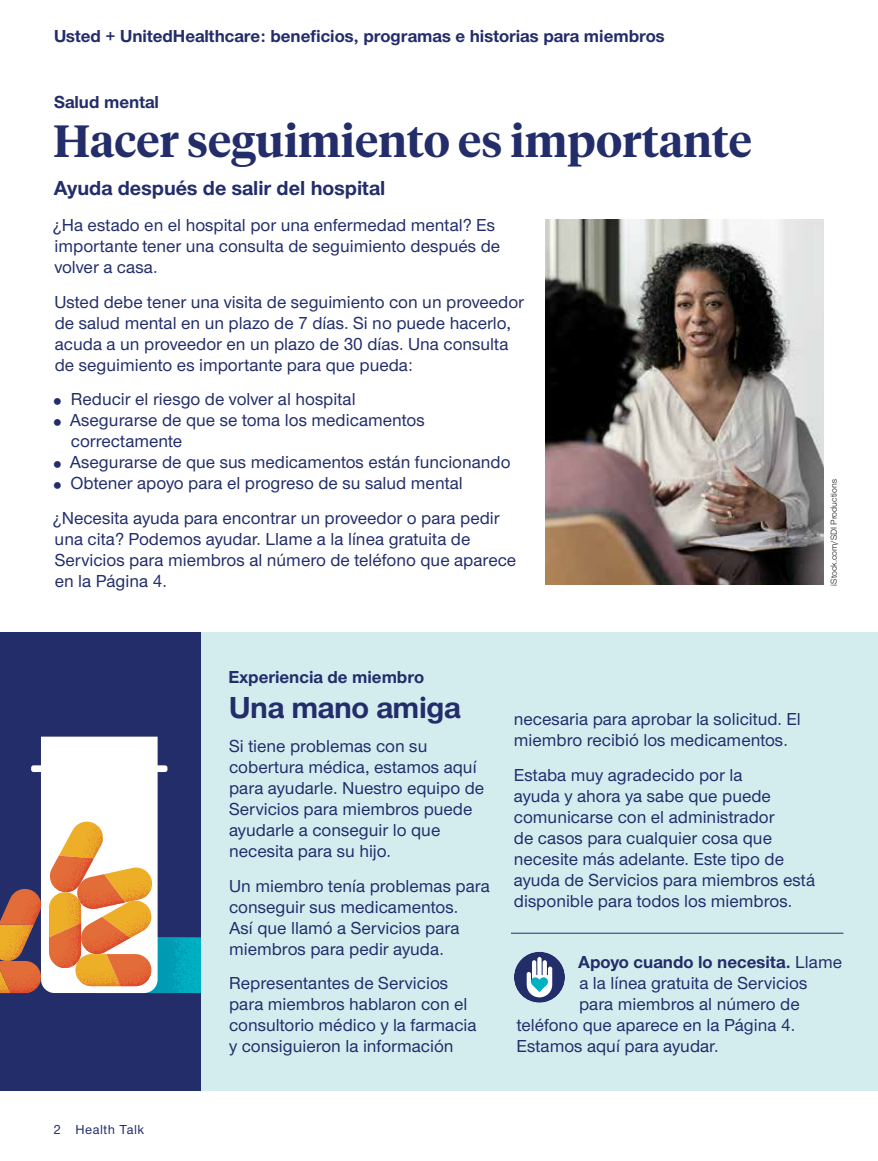
<style>
.page{position:relative;width:878px;height:1161px;background:#fff}
.page>*{position:absolute;margin:0;border:0;box-sizing:border-box;transform-origin:0 0}
.Hed_serif_secondary{font:600 45px "UHC Serif Headline";color:#222d6a}
.Hed_sans_primary_AMC{font:700 31.5px "UHC Sans";letter-spacing:-.01em;color:#222d6a}
.Deck_AMC{font:700 21px "UHC Sans";color:#222d6a}
.Sans_no_indent_AMC{font:500 18px/21px "UHC Sans";color:#222d6a}
.CTA_new_AMC{font:700 18px "UHC Sans";color:#222d6a}
.CTA_new_AMC-2{font:500 18px "UHC Sans";color:#222d6a}
.Folio_V_AMC{font:500 13.5px "UHC Sans";letter-spacing:.04em;color:#222d6a}
.Legal_language_AMC{font:9px "UHC Sans";color:#121212}
.s1{font-weight:500}
</style>
<div class="page">
<img style="left:545px;top:219px;width:279px;height:365px">
<div style="left:57px;top:632px;width:821px;height:459px;background:#d3edef"></div>
<hr style="left:511px;top:933px;width:332px;height:1px;background:#222d6a">
<div style="left:514px;top:952px;width:51px;height:51px;background:#222d6a;border-radius:50%"></div>
<svg style="left:526px;top:957px;width:26px;height:40px"></svg>
<div style="left:0;top:632px;width:200px;height:459px;background:#222d6a"></div>
<svg style="left:0;top:737px;width:200px;height:256px"></svg>
<p class="CTA_new_AMC" style="left:54px;top:24px;width:612px">Usted + UnitedHealthcare: beneficios, programas e historias para miembros</p>
<p class="CTA_new_AMC" style="left:54px;top:90px;width:107px">Salud mental</p>
<p class="Hed_serif_secondary" style="left:53px;top:110px;width:700px">Hacer seguimiento es importante</p>
<p class="Deck_AMC" style="left:54px;top:174px;width:333px">Ayuda después de salir del hospital</p>
<p class="Sans_no_indent_AMC" style="left:53px;top:214px;width:449px">¿Ha estado en el hospital por una enfermedad mental? Es importante tener una consulta de seguimiento después de volver a casa.</p>
<p class="Sans_no_indent_AMC" style="left:54px;top:291px;width:471px">Usted debe tener una visita de seguimiento con un proveedor de salud mental en un plazo de 7 días. Si no puede hacerlo, acuda a un proveedor en un plazo de 30 días. Una consulta de seguimiento es importante para que pueda:</p>
<p class="Sans_no_indent_AMC" style="left:71px;top:388px;width:286px">Reducir el riesgo de volver al hospital</p>
<p class="Sans_no_indent_AMC" style="left:70px;top:409px;width:356px">Asegurarse de que se toma los medicamentos correctamente</p>
<p class="Sans_no_indent_AMC" style="left:70px;top:451px;width:442px">Asegurarse de que sus medicamentos están funcionando</p>
<p class="Sans_no_indent_AMC" style="left:70px;top:472px;width:394px">Obtener apoyo para el progreso de su salud mental</p>
<p class="Sans_no_indent_AMC" style="left:53px;top:507px;width:465px">¿Necesita ayuda para encontrar un proveedor o para pedir una cita? Podemos ayudar. Llame a la línea gratuita de Servicios para miembros al número de teléfono que aparece en la Página 4.</p>
<p class="CTA_new_AMC" style="left:228px;top:665px;width:197px">Experiencia de miembro</p>
<p class="Legal_language_AMC" style="left:827px;top:586px;width:108px;rotate:-90deg">iStock.com/SDI Productions</p>
<p class="Folio_V_AMC" style="left:54px;top:1120px;width:92px">2 Health Talk</p>
<p class="Hed_sans_primary_AMC" style="left:229px;top:686px;width:233px">Una mano amiga</p>
<p class="Sans_no_indent_AMC" style="left:229px;top:735px;width:256px">Si tiene problemas con su cobertura médica, estamos aquí para ayudarle. Nuestro equipo de<br>Servicios para miembros puede ayudarle a conseguir lo que necesita para su hijo.</p>
<p class="Sans_no_indent_AMC" style="left:229px;top:874px;width:262px">Un miembro tenía problemas para conseguir sus medicamentos.<br>Así que llamó a Servicios para miembros para pedir ayuda.</p>
<p class="Sans_no_indent_AMC" style="left:229px;top:972px;width:249px">Representantes de Servicios para miembros hablaron con el consultorio médico y la farmacia y consiguieron la información</p>
<p class="Sans_no_indent_AMC" style="left:514px;top:708px;width:288px">necesaria para aprobar la solicitud. El miembro recibió los medicamentos.</p>
<p class="Sans_no_indent_AMC" style="left:514px;top:763px;width:303px">Estaba muy agradecido por la<br>ayuda y ahora ya sabe que puede comunicarse con el administrador<br>de casos para cualquier cosa que necesite más adelante. Este tipo de ayuda de Servicios para miembros está disponible para todos los miembros.</p>
<p class="CTA_new_AMC" style="left:578px;top:950px;width:265px">Apoyo cuando lo necesita. <span class="s1">Llame</span></p>
<p class="CTA_new_AMC-2" style="left:579px;top:971px;width:229px">a la línea gratuita de Servicios</p>
<p class="CTA_new_AMC-2" style="left:579px;top:992px;width:222px">para miembros al número de</p>
<p class="CTA_new_AMC-2" style="left:516px;top:1013px;width:280px">teléfono que aparece en la Página 4.</p>
<p class="CTA_new_AMC-2" style="left:516px;top:1034px;width:203px">Estamos aquí para ayudar.</p>
</div>
